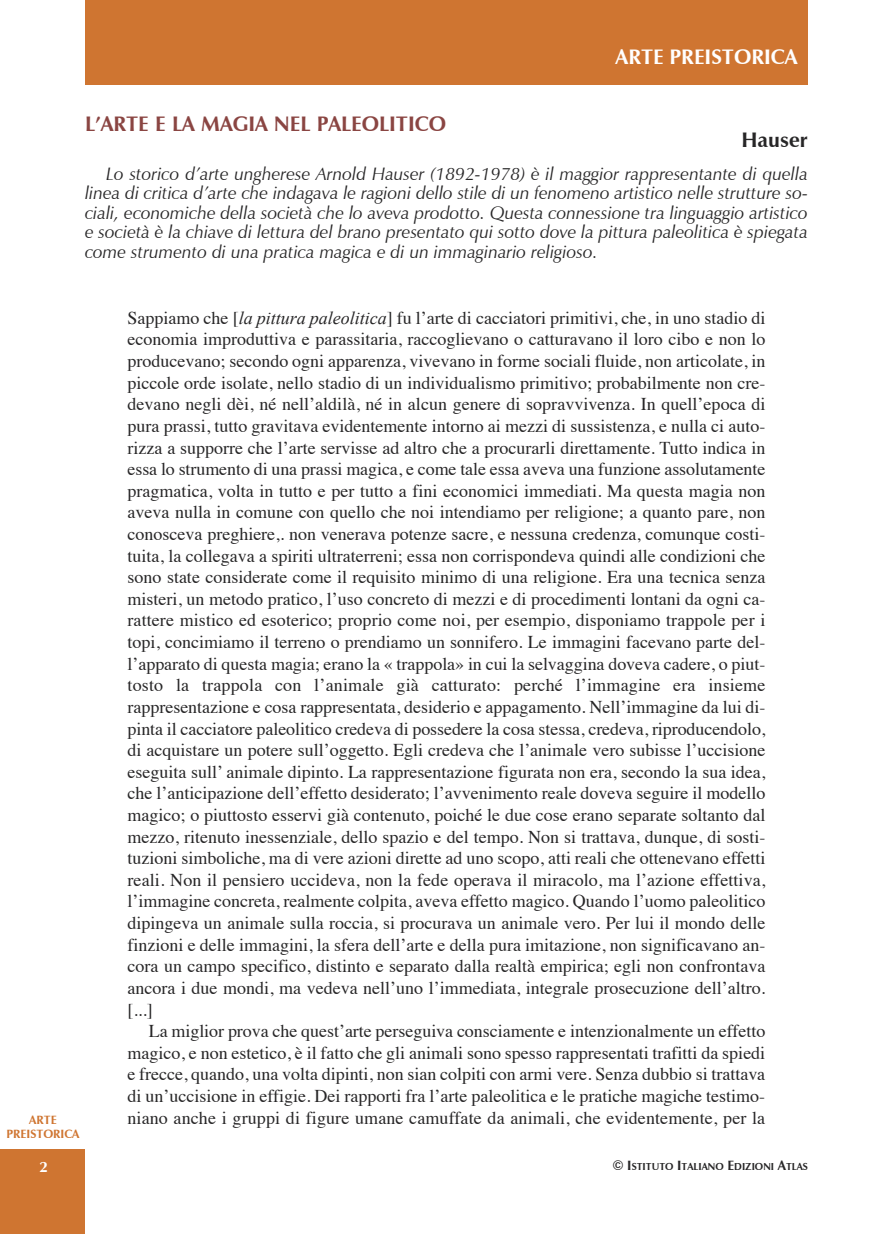
<style>
.page{position:relative;width:893px;height:1234px;background:#fff}
.page>*{position:absolute;margin:0;border:0;box-sizing:border-box;transform-origin:0 0}
.t1{font:700 21px "Zapf Humanist 601 BT";color:#8a4542}
.t2{font:700 21px "Zapf Humanist 601 BT";color:#fff}
.t3{font:700 21px "Zapf Humanist 601 BT";color:#272627}
.t4{font:18px/21.6px "Times";color:#272627;text-align:justify}
.t5{font:italic 18px/19.5px "Zapf Humanist 601 BT";color:#272627;text-align:justify}
.t6{font:700 15px "Zapf Humanist 601 BT";color:#fff}
.t7{font:700 12px/13.5px "Zapf Humanist 601 BT";color:#cf7531;text-align:center}
.t8{font:700 10.2px "Zapf Humanist 601 BT";color:#272627}
.s1{font-family:"Times New Roman";font-style:italic}
.s2{font-size:13.5px}
</style>
<div class="page">
<div style="left:0;top:1148px;width:85px;height:85px;background:#cf7531"></div>
<div style="left:85px;top:0;width:723px;height:85px;background:#cf7531"></div>
<p class="t2" style="left:616px;top:44px;width:183px">ARTE PREISTORICA</p>
<p class="t1" style="left:85px;top:111px;width:362px">L’ARTE E LA MAGIA NEL PALEOLITICO</p>
<p class="t3" style="left:741px;top:127px;width:68px">HAUSER</p>
<p class="t5" style="left:85px;top:164px;width:724px;text-indent:21px">Lo storico d’arte ungherese Arnold Hauser (1892-1978) è il maggior rappresentante di quella linea di critica d’arte che indagava le ragioni dello stile di un fenomeno artistico nelle strutture so&shy;ciali, economiche della società che lo aveva prodotto. Questa connessione tra linguaggio artistico e società è la chiave di lettura del brano presentato qui sotto dove la pittura paleolitica è spiegata come strumento di una pratica magica e di un immaginario religioso.</p>
<p class="t7" style="left:6px;top:1113px;width:75px">ARTE<br>PREISTORICA</p>
<p class="t4" style="left:127px;top:308px;width:639px">Sappiamo che [<span class="s1">la pittura paleolitica</span>] fu l’arte di cacciatori primitivi, che, in uno stadio di economia improduttiva e parassitaria, raccoglievano o catturavano il loro cibo e non lo producevano; secondo ogni apparenza, vivevano in forme sociali fluide, non articolate, in piccole orde isolate, nello stadio di un individualismo primitivo; probabilmente non cre&shy;devano negli dèi, né nell’aldilà, né in alcun genere di sopravvivenza. In quell’epoca di pura prassi, tutto gravitava evidentemente intorno ai mezzi di sussistenza, e nulla ci auto&shy;rizza a supporre che l’arte servisse ad altro che a procurarli direttamente. Tutto indica in essa lo strumento di una prassi magica, e come tale essa aveva una funzione assolutamente pragmatica, volta in tutto e per tutto a fini economici immediati. Ma questa magia non aveva nulla in comune con quello che noi intendiamo per religione; a quanto pare, non conosceva preghiere,. non venerava potenze sacre, e nessuna credenza, comunque costi&shy;tuita, la collegava a spiriti ultraterreni; essa non corrispondeva quindi alle condizioni che sono state considerate come il requisito minimo di una religione. Era una tecnica senza misteri, un metodo pratico, l’uso concreto di mezzi e di procedimenti lontani da ogni ca&shy;rattere mistico ed esoterico; proprio come noi, per esempio, disponiamo trappole per i topi, concimiamo il terreno o prendiamo un sonnifero. Le immagini facevano parte del&shy;l’apparato di questa magia; erano la « trappola» in cui la selvaggina doveva cadere, o piut&shy;tosto la trappola con l’animale già catturato: perché l’immagine era insieme rappresentazione e cosa rappresentata, desiderio e appagamento. Nell’immagine da lui di&shy;pinta il cacciatore paleolitico credeva di possedere la cosa stessa, credeva, riproducendolo, di acquistare un potere sull’oggetto. Egli credeva che l’animale vero subisse l’uccisione eseguita sull’ animale dipinto. La rappresentazione figurata non era, secondo la sua idea, che l’anticipazione dell’effetto desiderato; l’avvenimento reale doveva seguire il modello magico; o piuttosto esservi già contenuto, poiché le due cose erano separate soltanto dal mezzo, ritenuto inessenziale, dello spazio e del tempo. Non si trattava, dunque, di sosti&shy;tuzioni simboliche, ma di vere azioni dirette ad uno scopo, atti reali che ottenevano effetti reali. Non il pensiero uccideva, non la fede operava il miracolo, ma l’azione effettiva, l’immagine concreta, realmente colpita, aveva effetto magico. Quando l’uomo paleolitico dipingeva un animale sulla roccia, si procurava un animale vero. Per lui il mondo delle finzioni e delle immagini, la sfera dell’arte e della pura imitazione, non significavano an&shy;cora un campo specifico, distinto e separato dalla realtà empirica; egli non confrontava ancora i due mondi, ma vedeva nell’uno l’immediata, integrale prosecuzione dell’altro. [...]</p>
<p class="t4" style="left:127px;top:1021px;width:639px;text-indent:21px">La miglior prova che quest’arte perseguiva consciamente e intenzionalmente un effetto magico, e non estetico, è il fatto che gli animali sono spesso rappresentati trafitti da spiedi e frecce, quando, una volta dipinti, non sian colpiti con armi vere. Senza dubbio si trattava di un’uccisione in effigie. Dei rapporti fra l’arte paleolitica e le pratiche magiche testimo&shy;niano anche i gruppi di figure umane camuffate da animali, che evidentemente, per la</p>
<p class="t6" style="left:40px;top:1157px;width:10px">2</p>
<p class="t8" style="left:612px;top:1160px;width:197px"><span class="s2">© I</span>STITUTO <span class="s2">I</span>TALIANO <span class="s2">E</span>DIZIONI <span class="s2">A</span>TLAS</p>
</div>
